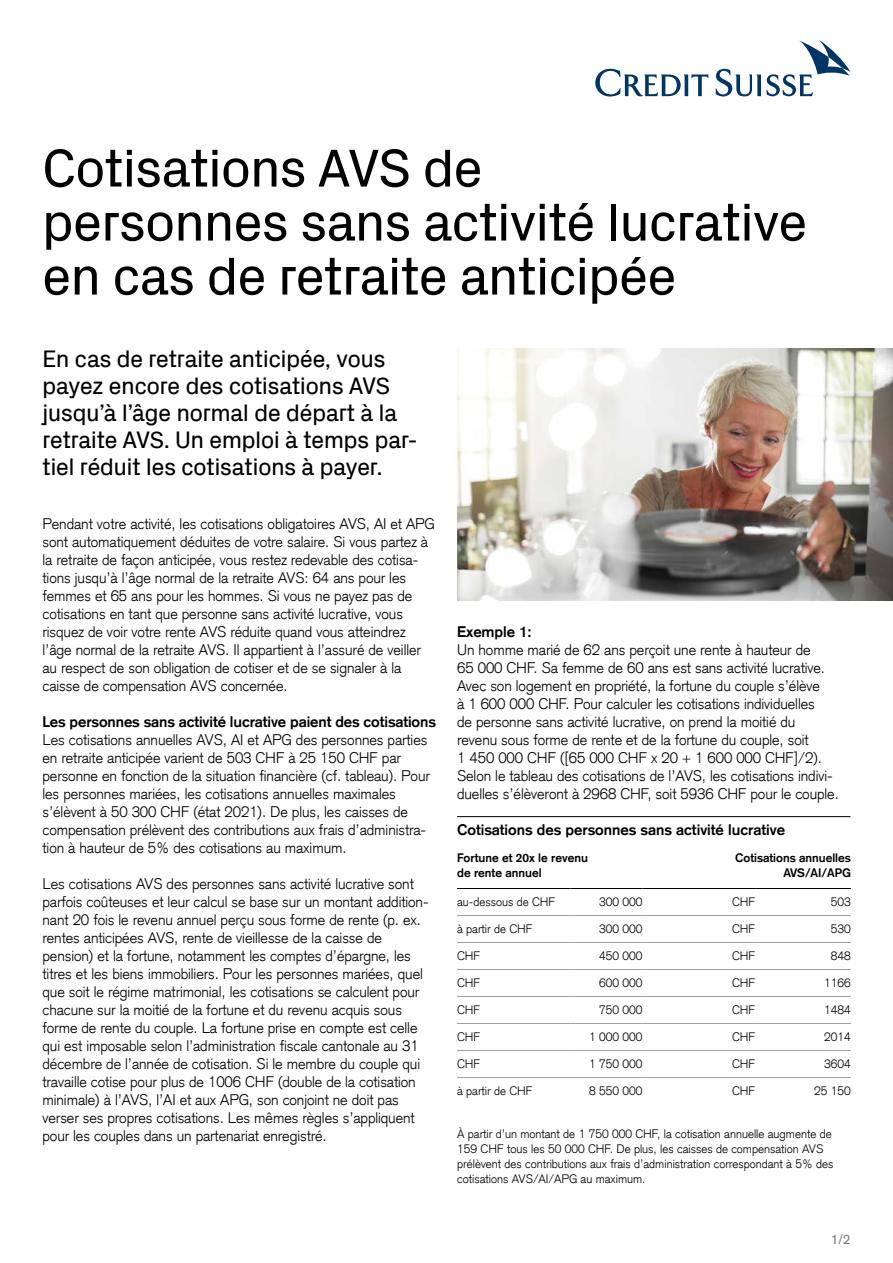
<style>
.page{position:relative;width:893px;height:1263px;background:#fff}
.page>*{position:absolute;margin:0;border:0;box-sizing:border-box;transform-origin:0 0}
.Headline_-_Small{font:54px/54px "Credit Suisse Headline";color:#000}
.Intro{font:24px/27px "Credit Suisse Headline";color:#000}
.Body_Copy_Light{font:300 15px/18px "Credit Suisse Type";letter-spacing:-.005em;color:#000}
.Body_Copy_Bold{font:700 15px "Credit Suisse Type";letter-spacing:-.005em;color:#000}
.Body_Copy_bold_-_rul{font:700 15px "Credit Suisse Type";color:#000}
.t1{font:13.5px "Credit Suisse Type";color:#77787b}
.Infographic_Copy_Lig{font:300 12px/15px "Credit Suisse Type";color:#000}
.Infographic_Copy_Bol{font:700 12px "Credit Suisse Type";color:#000}
</style>
<div class="page">
<hr style="left:457px;top:915px;width:114px;height:1px;background:#9d9fa2">
<hr style="left:571px;top:915px;width:71px;height:1px;background:#9d9fa2">
<hr style="left:642px;top:915px;width:113px;height:1px;background:#9d9fa2">
<hr style="left:755px;top:915px;width:96px;height:1px;background:#9d9fa2">
<hr style="left:457px;top:888px;width:114px;height:1px;background:#000">
<hr style="left:571px;top:888px;width:71px;height:1px;background:#000">
<hr style="left:642px;top:888px;width:113px;height:1px;background:#000">
<hr style="left:755px;top:888px;width:96px;height:1px;background:#000">
<hr style="left:457px;top:942px;width:114px;height:1px;background:#9d9fa2">
<hr style="left:571px;top:942px;width:71px;height:1px;background:#9d9fa2">
<hr style="left:642px;top:942px;width:113px;height:1px;background:#9d9fa2">
<hr style="left:755px;top:942px;width:96px;height:1px;background:#9d9fa2">
<hr style="left:457px;top:969px;width:114px;height:1px;background:#9d9fa2">
<hr style="left:571px;top:969px;width:71px;height:1px;background:#9d9fa2">
<hr style="left:642px;top:969px;width:113px;height:1px;background:#9d9fa2">
<hr style="left:755px;top:969px;width:96px;height:1px;background:#9d9fa2">
<hr style="left:457px;top:996px;width:114px;height:1px;background:#9d9fa2">
<hr style="left:571px;top:996px;width:71px;height:1px;background:#9d9fa2">
<hr style="left:642px;top:996px;width:113px;height:1px;background:#9d9fa2">
<hr style="left:755px;top:996px;width:96px;height:1px;background:#9d9fa2">
<hr style="left:457px;top:1023px;width:114px;height:1px;background:#9d9fa2">
<hr style="left:571px;top:1023px;width:71px;height:1px;background:#9d9fa2">
<hr style="left:642px;top:1023px;width:113px;height:1px;background:#9d9fa2">
<hr style="left:755px;top:1023px;width:96px;height:1px;background:#9d9fa2">
<hr style="left:457px;top:1050px;width:114px;height:1px;background:#9d9fa2">
<hr style="left:571px;top:1050px;width:71px;height:1px;background:#9d9fa2">
<hr style="left:642px;top:1050px;width:113px;height:1px;background:#9d9fa2">
<hr style="left:755px;top:1050px;width:96px;height:1px;background:#9d9fa2">
<hr style="left:457px;top:1077px;width:114px;height:1px;background:#9d9fa2">
<hr style="left:571px;top:1077px;width:71px;height:1px;background:#9d9fa2">
<hr style="left:642px;top:1077px;width:113px;height:1px;background:#9d9fa2">
<hr style="left:755px;top:1077px;width:96px;height:1px;background:#9d9fa2">
<hr style="left:457px;top:816px;width:393px;height:1px;background:#000">
<img style="left:457px;top:349px;width:436px;height:252px">
<svg style="left:595px;top:69px;width:113px;height:28px"></svg>
<svg style="left:716px;top:40px;width:134px;height:57px"></svg>
<p class="Headline_-_Small" style="left:43px;top:137px;width:766px">Cotisations AVS de<br>personnes sans activité lucrative en cas de retraite anticipée</p>
<p class="Intro" style="left:43px;top:343px;width:377px">En cas de retraite anticipée, vous payez encore des cotisations AVS jusqu’à l’âge normal de départ à la retraite AVS. Un emploi à temps par-</p>
<p class="Intro" style="left:43px;top:451px;width:341px">tiel réduit les cotisations à payer.</p>
<p class="Body_Copy_Light" style="left:43px;top:514px;width:394px">Pendant votre activité, les cotisations obligatoires AVS, AI et APG sont automatiquement déduites de votre salaire. Si vous partez à la retraite de façon anticipée, vous restez redevable des cotisa&shy;tions jusqu’à l’âge normal de la retraite AVS: 64 ans pour les femmes et 65 ans pour les hommes. Si vous ne payez pas de cotisations en tant que personne sans activité lucrative, vous risquez de voir votre rente AVS réduite quand vous atteindrez l’âge normal de la retraite AVS. Il appartient à l’assuré de veiller au respect de son obligation de cotiser et de se signaler à la caisse de compensation AVS concernée.</p>
<p class="Body_Copy_Bold" style="left:43px;top:712px;width:395px">Les personnes sans activité lucrative paient des cotisations</p>
<p class="Body_Copy_Light" style="left:43px;top:730px;width:389px">Les cotisations annuelles AVS, AI et APG des personnes parties en retraite anticipée varient de 503 CHF à 25 150 CHF par personne en fonction de la situation financière (cf. tableau). Pour les personnes mariées, les cotisations annuelles maximales s’élèvent à 50 300 CHF (état 2021). De plus, les caisses de compensation prélèvent des contributions aux frais d’administra&shy;tion à hauteur de 5% des cotisations au maximum.</p>
<p class="Body_Copy_Light" style="left:43px;top:874px;width:388px">Les cotisations AVS des personnes sans activité lucrative sont parfois coûteuses et leur calcul se base sur un montant addition&shy;nant 20 fois le revenu annuel perçu sous forme de rente (p. ex. rentes anticipées AVS, rente de vieillesse de la caisse de pension) et la fortune, notamment les comptes d’épargne, les titres et les biens immobiliers. Pour les personnes mariées, quel que soit le régime matrimonial, les cotisations se calculent pour chacune sur la moitié de la fortune et du revenu acquis sous forme de rente du couple. La fortune prise en compte est celle qui est imposable selon l’administration fiscale cantonale au 31 décembre de l’année de cotisation. Si le membre du couple qui travaille cotise pour plus de 1006 CHF (double de la cotisation minimale) à l’AVS, l’AI et aux APG, son conjoint ne doit pas verser ses propres cotisations. Les mêmes règles s’appliquent pour les couples dans un partenariat enregistré.</p>
<p class="Body_Copy_Bold" style="left:457px;top:622px;width:76px">Exemple 1:</p>
<p class="Body_Copy_Light" style="left:457px;top:640px;width:383px">Un homme marié de 62 ans perçoit une rente à hauteur de<br>65 000 CHF. Sa femme de 60 ans est sans activité lucrative.<br>Avec son logement en propriété, la fortune du couple s’élève<br>à 1 600 000 CHF. Pour calculer les cotisations individuelles<br>de personne sans activité lucrative, on prend la moitié du revenu sous forme de rente et de la fortune du couple, soit<br>1 450 000 CHF ([65 000 CHF x 20 + 1 600 000 CHF]/2).<br>Selon le tableau des cotisations de l’AVS, les cotisations indivi&shy;duelles s’élèveront à 2968 CHF, soit 5936 CHF pour le couple.</p>
<p class="Body_Copy_bold_-_rul" style="left:457px;top:820px;width:330px">Cotisations des personnes sans activité lucrative</p>
<p class="Infographic_Copy_Bol" style="left:457px;top:851px;width:132px">Fortune et 20x le revenu</p>
<p class="Infographic_Copy_Bol" style="left:457px;top:866px;width:86px">de rente annuel</p>
<p class="Infographic_Copy_Bol" style="left:735px;top:851px;width:117px">Cotisations annuelles</p>
<p class="Infographic_Copy_Bol" style="left:783px;top:866px;width:69px">AVS/AI/APG</p>
<p class="Infographic_Copy_Lig" style="left:457px;top:895px;width:99px">au-dessous de CHF</p>
<p class="Infographic_Copy_Lig" style="left:599px;top:895px;width:45px">300 000</p>
<p class="Infographic_Copy_Lig" style="left:732px;top:895px;width:25px">CHF</p>
<p class="Infographic_Copy_Lig" style="left:831px;top:895px;width:22px">503</p>
<p class="Infographic_Copy_Lig" style="left:457px;top:922px;width:77px">à partir de CHF</p>
<p class="Infographic_Copy_Lig" style="left:599px;top:922px;width:45px">300 000</p>
<p class="Infographic_Copy_Lig" style="left:732px;top:922px;width:25px">CHF</p>
<p class="Infographic_Copy_Lig" style="left:831px;top:922px;width:22px">530</p>
<p class="Infographic_Copy_Lig" style="left:457px;top:949px;width:25px">CHF</p>
<p class="Infographic_Copy_Lig" style="left:599px;top:949px;width:45px">450 000</p>
<p class="Infographic_Copy_Lig" style="left:732px;top:949px;width:25px">CHF</p>
<p class="Infographic_Copy_Lig" style="left:831px;top:949px;width:22px">848</p>
<p class="Infographic_Copy_Lig" style="left:457px;top:976px;width:25px">CHF</p>
<p class="Infographic_Copy_Lig" style="left:599px;top:976px;width:45px">600 000</p>
<p class="Infographic_Copy_Lig" style="left:732px;top:976px;width:25px">CHF</p>
<p class="Infographic_Copy_Lig" style="left:824px;top:976px;width:28px">1166</p>
<p class="Infographic_Copy_Lig" style="left:457px;top:1003px;width:25px">CHF</p>
<p class="Infographic_Copy_Lig" style="left:599px;top:1003px;width:45px">750 000</p>
<p class="Infographic_Copy_Lig" style="left:732px;top:1003px;width:25px">CHF</p>
<p class="Infographic_Copy_Lig" style="left:824px;top:1003px;width:28px">1484</p>
<p class="Infographic_Copy_Lig" style="left:457px;top:1030px;width:25px">CHF</p>
<p class="Infographic_Copy_Lig" style="left:589px;top:1030px;width:55px">1 000 000</p>
<p class="Infographic_Copy_Lig" style="left:732px;top:1030px;width:25px">CHF</p>
<p class="Infographic_Copy_Lig" style="left:824px;top:1030px;width:28px">2014</p>
<p class="Infographic_Copy_Lig" style="left:457px;top:1057px;width:25px">CHF</p>
<p class="Infographic_Copy_Lig" style="left:589px;top:1057px;width:55px">1 750 000</p>
<p class="Infographic_Copy_Lig" style="left:732px;top:1057px;width:25px">CHF</p>
<p class="Infographic_Copy_Lig" style="left:824px;top:1057px;width:28px">3604</p>
<p class="Infographic_Copy_Lig" style="left:457px;top:1084px;width:77px">à partir de CHF</p>
<p class="Infographic_Copy_Lig" style="left:589px;top:1084px;width:55px">8 550 000</p>
<p class="Infographic_Copy_Lig" style="left:732px;top:1084px;width:25px">CHF</p>
<p class="Infographic_Copy_Lig" style="left:814px;top:1084px;width:38px">25 150</p>
<p class="Infographic_Copy_Lig" style="left:457px;top:1126px;width:378px">À partir d’un montant de 1 750 000 CHF, la cotisation annuelle augmente de 159 CHF tous les 50 000 CHF. De plus, les caisses de compensation AVS prélèvent des contributions aux frais d’administration correspondant à 5% des cotisations AVS/AI/APG au maximum.</p>
<p class="t1" style="left:831px;top:1231px;width:21px">1/2</p>
</div>
